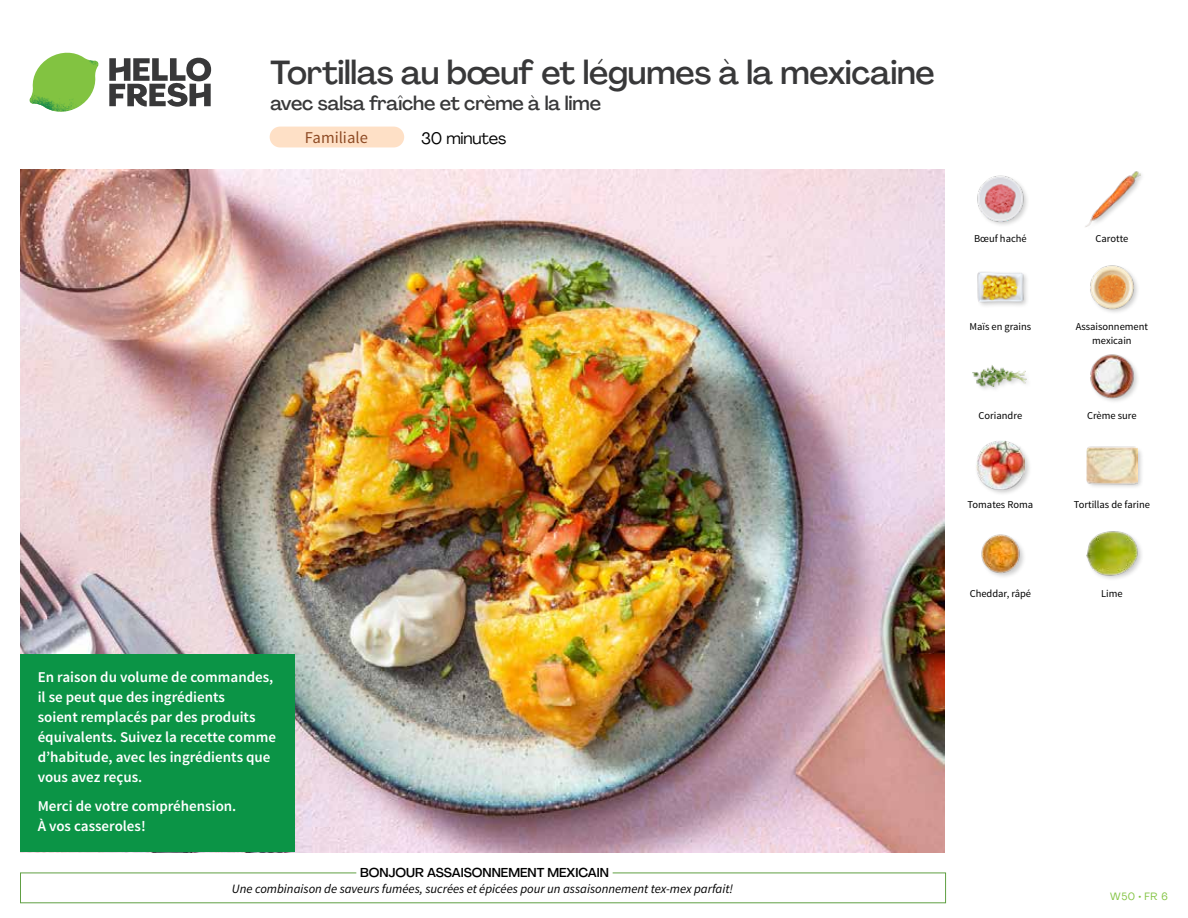
<style>
.page{position:relative;width:1188px;height:918px;background:#fff}
.page>*{position:absolute;margin:0;border:0;box-sizing:border-box;transform-origin:0 0}
.t1{font:500 33px "Agrandir";letter-spacing:-.01em;color:#383839}
.t2{font:500 19.5px "Agrandir";letter-spacing:-.01em;color:#383839}
.t3{font:16.5px "Source Sans Pro";color:#8e4b25}
.t4{font:16.5px "Agrandir";letter-spacing:-.01em;color:#000}
.t5{font:600 15px/20px "Source Sans Pro";color:#fff}
.t6{font:italic 12.75px "Source Sans Pro";color:#000}
.t7{font:500 12.75px "Agrandir";color:#000}
.t8{font:10.5px/13.5px "Source Sans Pro";color:#000;text-align:center}
.t9{font:10.5px "Agrandir";color:#82c341}
</style>
<div class="page">
<div style="left:270px;top:127px;width:134px;height:20px;background:#fee0c6;border-radius:10px"></div>
<svg style="left:109px;top:57px;width:102px;height:50px"></svg>
<svg style="left:34px;top:53px;width:62px;height:40px"></svg>
<img style="left:67px;top:53px;width:32px;height:26px">
<img style="left:33px;top:75px;width:59px;height:11px">
<img style="left:29px;top:79px;width:61px;height:33px">
<img style="left:65px;top:86px;width:27px;height:25px">
<div style="left:20px;top:873px;width:926px;height:30px;border:1px solid #609f43"></div>
<div style="left:356px;top:865px;width:257px;height:15px;background:#fff"></div>
<img style="left:21px;top:170px;width:924px;height:682px">
<img style="left:1086px;top:531px;width:55px;height:48px">
<img style="left:981px;top:534px;width:43px;height:43px">
<div style="left:1086px;top:446px;width:58px;height:44px;background:#000;opacity:.2"></div>
<img style="left:1087px;top:446px;width:50px;height:44px">
<div style="left:974px;top:440px;width:58px;height:57px;background:#000;opacity:.2"></div>
<img style="left:976px;top:441px;width:49px;height:48px">
<img style="left:1090px;top:354px;width:48px;height:48px">
<img style="left:972px;top:365px;width:55px;height:23px">
<img style="left:1090px;top:265px;width:48px;height:48px">
<img style="left:977px;top:272px;width:50px;height:34px">
<img style="left:1085px;top:171px;width:56px;height:56px">
<img style="left:977px;top:175px;width:50px;height:50px">
<div style="left:21px;top:654px;width:274px;height:198px;background:#0b9446"></div>
<h1 class="t1" style="left:271px;top:52px;width:666px">Tortillas au bœuf et légumes à la mexicaine</h1>
<h2 class="t2" style="left:271px;top:91px;width:332px">avec salsa fraîche et crème à la lime</h2>
<p class="t3" style="left:305px;top:128px;width:64px">Familiale</p>
<p class="t4" style="left:421px;top:128px;width:87px">30 minutes</p>
<p class="t5" style="left:38px;top:668px;width:240px">En raison du volume de commandes, il se peut que des ingrédients<br>soient remplacés par des produits équivalents. Suivez la recette comme d’habitude, avec les ingrédients que vous avez reçus.</p>
<p class="t5" style="left:38px;top:796px;width:200px">Merci de votre compréhension.<br>À vos casseroles!</p>
<p class="t7" style="left:360px;top:864px;width:250px">BONJOUR ASSAISONNEMENT MEXICAIN</p>
<p class="t6" style="left:232px;top:881px;width:503px">Une combinaison de saveurs fumées, sucrées et épicées pour un assaisonnement tex-mex parfait!</p>
<p class="t8" style="left:974px;top:232px;width:54px">Bœuf haché</p>
<p class="t8" style="left:969px;top:320px;width:63px">Maïs en grains</p>
<p class="t8" style="left:1096px;top:232px;width:34px">Carotte</p>
<p class="t8" style="left:1076px;top:320px;width:74px">Assaisonnement mexicain</p>
<p class="t8" style="left:979px;top:409px;width:45px">Coriandre</p>
<p class="t8" style="left:1087px;top:409px;width:51px">Crème sure</p>
<p class="t8" style="left:968px;top:498px;width:67px">Tomates Roma</p>
<p class="t8" style="left:1074px;top:498px;width:78px">Tortillas de farine</p>
<p class="t8" style="left:970px;top:587px;width:63px">Cheddar, râpé</p>
<p class="t8" style="left:1101px;top:587px;width:23px">Lime</p>
<p class="t9" style="left:1110px;top:890px;width:59px">W50 • FR 6</p>
</div>
